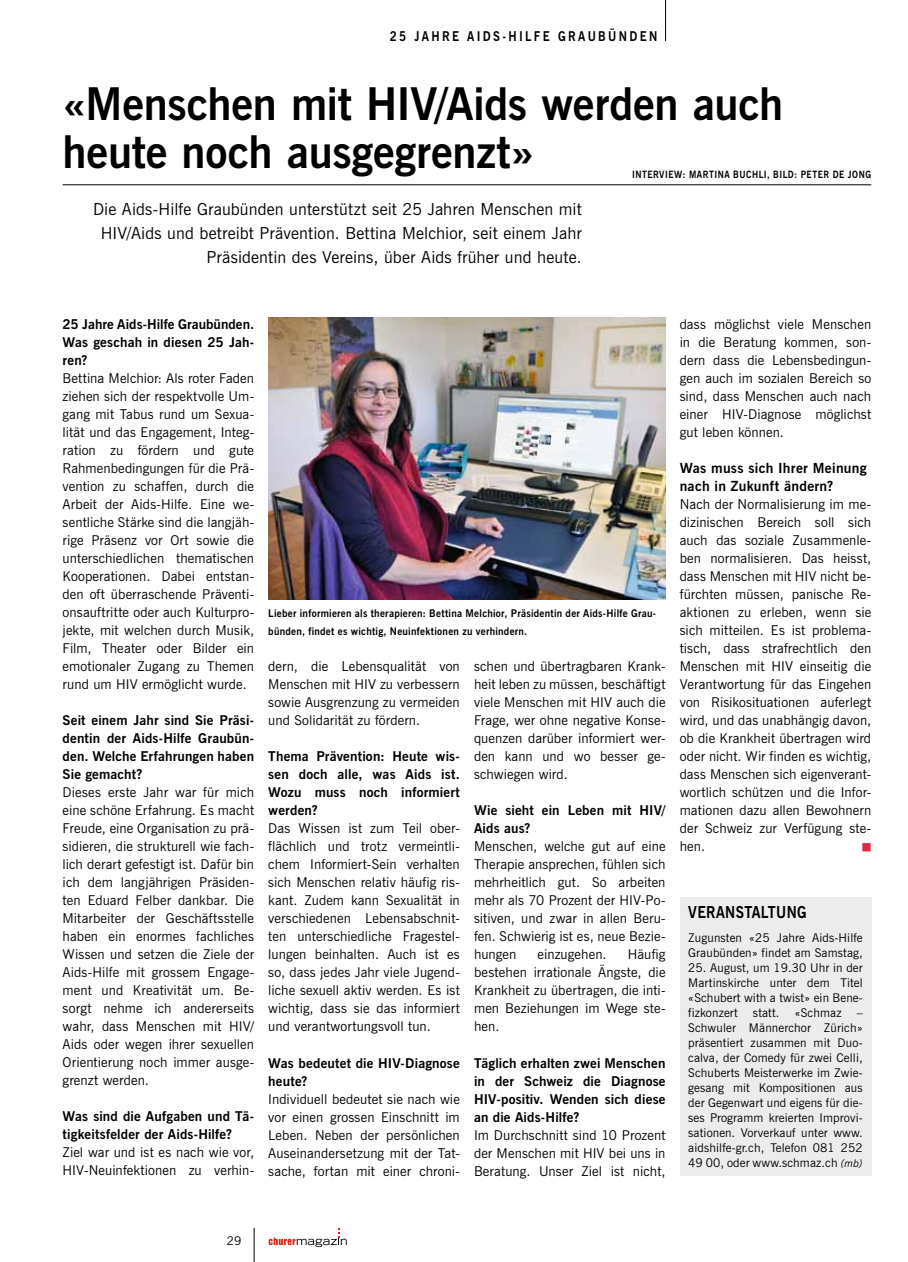
<style>
.page{position:relative;width:908px;height:1262px;background:#fff}
.page>*{position:absolute;margin:0;border:0;box-sizing:border-box;transform-origin:0 0}
.t1{font:700 45px/48px "News Gothic BT";letter-spacing:-.005em;color:#000}
.t2{font:16.5px/24px "News Gothic BT";letter-spacing:.01em;color:#000;text-align:right}
.t3{font:700 16.5px "News Gothic BT";letter-spacing:.13em;color:#000;scale:.86 1}
.t4{font:700 13.95px/18px "News Gothic BT";letter-spacing:.02em;color:#000}
.t5{font:13.5px/18px "News Gothic BT";letter-spacing:.005em;color:#000;text-align:justify}
.t6{font:700 13.5px/18px "News Gothic BT";letter-spacing:.01em;color:#000;text-align:justify}
.t7{font:700 13.5px "News Gothic BT";letter-spacing:.2em;color:#000;scale:.86 1}
.t8{font:12px/15px "News Gothic BT";letter-spacing:.01em;color:#000;text-align:justify}
.t9{font:700 10.5px/18px "News Gothic BT";letter-spacing:.025em;color:#000;scale:.95 1}
.t10{font:700 10.05px "News Gothic BT";letter-spacing:.065em;color:#000;scale:.86 1}
.t11{font:9px "Zapf Dingbats IT Cby BT";color:#e12842}
.s1{font-style:italic;font-size:10.5px}
</style>
<div class="page">
<hr style="left:254px;top:1227px;width:1px;height:34px;background:#000">
<svg style="left:268px;top:1228px;width:78px;height:19px"></svg>
<hr style="left:665px;top:0;width:1px;height:41px;background:#000">
<hr style="left:63px;top:184px;width:807px;height:1px;background:#000">
<div style="left:679px;top:897px;width:191px;height:278px;background:#ececec"></div>
<img style="left:268px;top:317px;width:397px;height:282px">
<p class="t7" style="left:390px;top:28px;width:312px">25 Jah re Aids -Hilfe Graub ünde n</p>
<h1 class="t1" style="left:63px;top:79px;width:722px">«Menschen mit HIV/Aids werden auch heute noch ausgegrenzt»</h1>
<p class="t10" style="left:631px;top:168px;width:278px">I nterview: Martina Buch li, Bild: Peter de Jong</p>
<p class="t2" style="left:93px;top:197px;width:490px">Die Aids-Hilfe Graubünden unterstützt seit 25 Jahren Menschen mit<br>HIV/Aids und betreibt Prävention. Bettina Melchior, seit einem Jahr<br>Präsidentin des Vereins, über Aids früher und heute.</p>
<p class="t6" style="left:63px;top:315px;width:193px">25 Jahre Aids-Hilfe Graubünden.<br>Was geschah in diesen 25 Jah&shy;ren?</p>
<p class="t5" style="left:63px;top:369px;width:193px">Bettina Melchior: Als roter Faden ziehen sich der respektvolle Um&shy;gang mit Tabus rund um Sexua&shy;lität und das Engagement, Integ&shy;ration zu fördern und gute Rahmenbedingungen für die Prä&shy;vention zu schaffen, durch die Arbeit der Aids-Hilfe. Eine we&shy;sentliche Stärke sind die langjäh&shy;rige Präsenz vor Ort sowie die unterschiedlichen thematischen Kooperationen. Dabei entstan&shy;den oft überraschende Präventi&shy;onsauftritte oder auch Kulturpro&shy;jekte, mit welchen durch Musik, Film, Theater oder Bilder ein emotionaler Zugang zu Themen rund um HIV ermöglicht wurde.</p>
<p class="t6" style="left:63px;top:711px;width:193px">Seit einem Jahr sind Sie Präsi&shy;dentin der Aids-Hilfe Graubün&shy;den. Welche Erfahrungen haben Sie gemacht?</p>
<p class="t5" style="left:63px;top:783px;width:193px">Dieses erste Jahr war für mich eine schöne Erfahrung. Es macht Freude, eine Organisation zu prä&shy;sidieren, die strukturell wie fach&shy;lich derart gefestigt ist. Dafür bin ich dem langjährigen Präsiden&shy;ten Eduard Felber dankbar. Die Mitarbeiter der Geschäftsstelle haben ein enormes fachliches Wissen und setzen die Ziele der Aids-Hilfe mit grossem Engage&shy;ment und Kreativität um. Be&shy;sorgt nehme ich andererseits wahr, dass Menschen mit HIV/ Aids oder wegen ihrer sexuellen Orientierung noch immer ausge&shy;grenzt werden.</p>
<p class="t6" style="left:63px;top:1107px;width:193px">Was sind die Aufgaben und Tä&shy;tigkeitsfelder der Aids-Hilfe?</p>
<p class="t5" style="left:63px;top:1143px;width:193px">Ziel war und ist es nach wie vor,<br>HIV-Neuinfektionen zu verhin-</p>
<p class="t9" style="left:268px;top:604px;width:409px">Lieber informieren als therapieren: Bettina Melchior, Präsidentin der Aids-Hilfe Grau&shy;bünden, findet es wichtig, Neuinfektionen zu verhindern.</p>
<p class="t5" style="left:268px;top:657px;width:193px">dern, die Lebensqualität von Menschen mit HIV zu verbessern sowie Ausgrenzung zu vermeiden und Solidarität zu fördern.</p>
<p class="t6" style="left:268px;top:747px;width:193px">Thema Prävention: Heute wis&shy;sen doch alle, was Aids ist.<br>Wozu muss noch informiert werden?</p>
<p class="t5" style="left:268px;top:819px;width:193px">Das Wissen ist zum Teil ober&shy;flächlich und trotz vermeintli&shy;chem Informiert-Sein verhalten sich Menschen relativ häufig ris&shy;kant. Zudem kann Sexualität in verschiedenen Lebensabschnit&shy;ten unterschiedliche Fragestel&shy;lungen beinhalten. Auch ist es so, dass jedes Jahr viele Jugend&shy;liche sexuell aktiv werden. Es ist wichtig, dass sie das informiert und verantwortungsvoll tun.</p>
<p class="t6" style="left:268px;top:1053px;width:193px">Was bedeutet die HIV-Diagnose heute?</p>
<p class="t5" style="left:268px;top:1089px;width:193px">Individuell bedeutet sie nach wie vor einen grossen Einschnitt im Leben. Neben der persönlichen Auseinandersetzung mit der Tat&shy;sache, fortan mit einer chroni-</p>
<p class="t5" style="left:474px;top:657px;width:193px">schen und übertragbaren Krank&shy;heit leben zu müssen, beschäftigt viele Menschen mit HIV auch die Frage, wer ohne negative Konse&shy;quenzen darüber informiert wer&shy;den kann und wo besser ge&shy;schwiegen wird.</p>
<p class="t6" style="left:474px;top:801px;width:193px">Wie sieht ein Leben mit HIV/<br>Aids aus?</p>
<p class="t5" style="left:474px;top:837px;width:193px">Menschen, welche gut auf eine Therapie ansprechen, fühlen sich mehrheitlich gut. So arbeiten mehr als 70 Prozent der HIV-Po&shy;sitiven, und zwar in allen Beru&shy;fen. Schwierig ist es, neue Bezie&shy;hungen</p>
<p class="t5" style="left:474px;top:945px;width:193px;text-indent:154px">Häufig bestehen irrationale Ängste, die Krankheit zu übertragen, die inti&shy;men Beziehungen im Wege ste&shy;hen.</p>
<p class="t6" style="left:474px;top:1053px;width:193px">Täglich erhalten zwei Menschen in der Schweiz die Diagnose HIV-positiv. Wenden sich diese an die Aids-Hilfe?</p>
<p class="t5" style="left:474px;top:1125px;width:193px">Im Durchschnitt sind 10 Prozent der Menschen mit HIV bei uns in Beratung. Unser Ziel ist nicht,</p>
<p class="t5" style="left:537px;top:945px;width:70px">einzugehen.</p>
<p class="t5" style="left:679px;top:315px;width:193px">dass möglichst viele Menschen in die Beratung kommen, son&shy;dern dass die Lebensbedingun&shy;gen auch im sozialen Bereich so sind, dass Menschen auch nach einer HIV-Diagnose möglichst gut leben können.</p>
<p class="t4" style="left:679px;top:459px;width:188px">Was muss sich I hrer Meinung nach in Zukunft ändern?</p>
<p class="t5" style="left:679px;top:495px;width:193px">Nach der Normalisierung im me&shy;dizinischen Bereich soll sich auch das soziale Zusammenle&shy;ben normalisieren. Das heisst, dass Menschen mit HIV nicht be&shy;fürchten müssen, panische Re&shy;aktionen zu erleben, wenn sie sich mitteilen. Es ist problema&shy;tisch, dass strafrechtlich den Menschen mit HIV einseitig die Verantwortung für das Eingehen von Risikosituationen auferlegt wird, und das unabhängig davon, ob die Krankheit übertragen wird oder nicht. Wir finden es wichtig, dass Menschen sich eigenverant&shy;wortlich schützen und die Infor&shy;mationen dazu allen Bewohnern der Schweiz zur Verfügung ste&shy;hen.</p>
<p class="t11" style="left:861px;top:842px;width:10px">■</p>
<p class="t3" style="left:688px;top:902px;width:136px">Veranstaltung</p>
<p class="t8" style="left:688px;top:930px;width:176px">Zugunsten «25 Jahre Aids-Hilfe<br>Graubünden» findet am Samstag,</p>
<p class="t8" style="left:688px;top:960px;width:176px">25. August, um 19.30 Uhr in der Martinskirche unter dem Titel «Schubert with a twist» ein Bene&shy;fizkonzert</p>
<p class="t8" style="left:752px;top:1005px;width:28px">statt.</p>
<p class="t8" style="left:794px;top:1005px;width:48px">«Schmaz</p>
<p class="t8" style="left:688px;top:1005px;width:176px;text-indent:168px">– Schwuler Männerchor Zürich» präsentiert zusammen mit Duo&shy;calva, der Comedy für zwei Celli, Schuberts Meisterwerke im Zwie&shy;gesang mit Kompositionen aus der Gegenwart und eigens für die&shy;ses Programm kreierten Improvi&shy;sationen. Vorverkauf unter www. aidshilfe-gr.ch, Telefon 081 252<br>49 00, oder www.schmaz.ch <span class="s1">(mb)</span></p>
<p class="t8" style="left:227px;top:1233px;width:16px">29</p>
</div>
